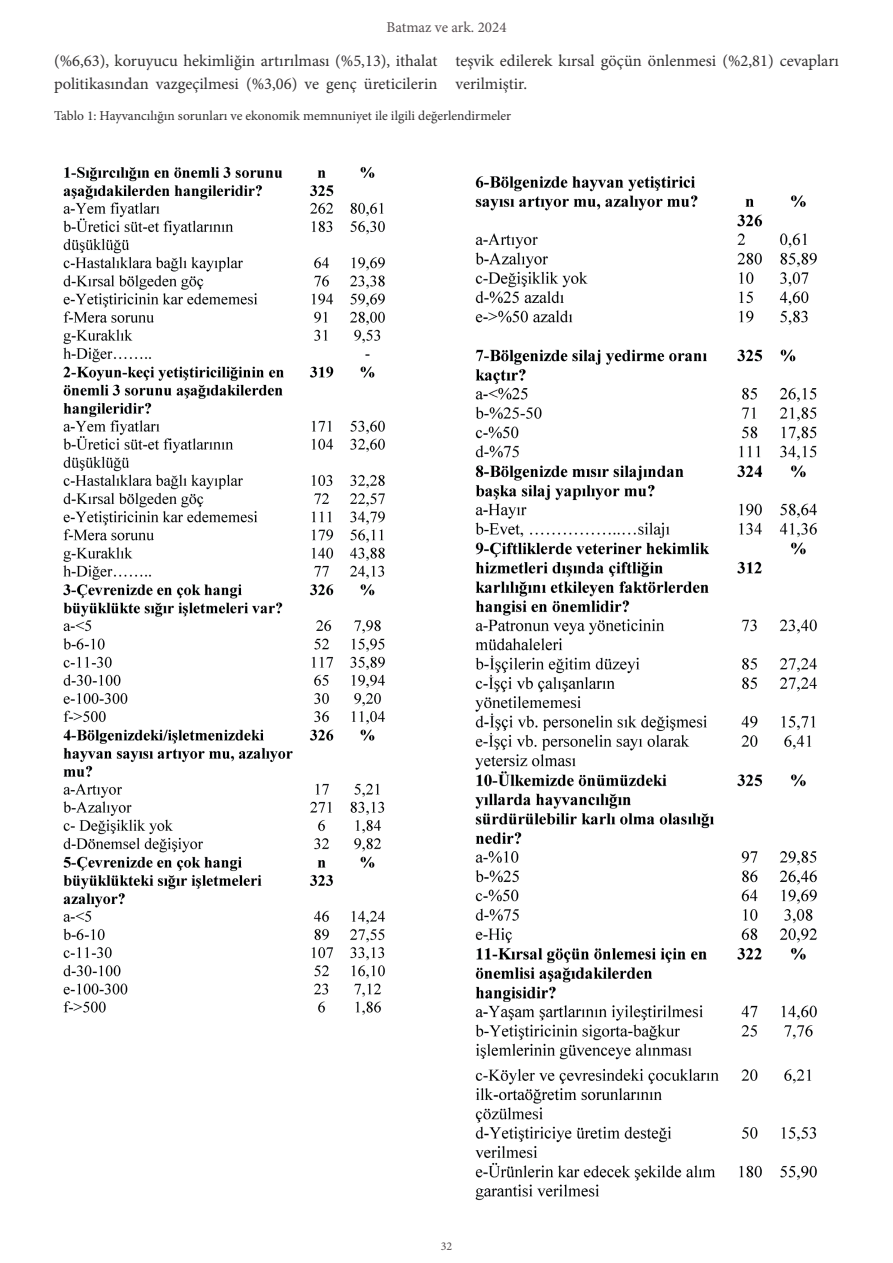
<style>
.page{position:relative;width:893px;height:1263px;background:#fff}
.page>*{position:absolute;margin:0;border:0;box-sizing:border-box;transform-origin:0 0}
.t1{font:16.5px/22.5px "Minion Pro";color:#312f30}
.t2{font:15px "Minion Pro";color:#554e50}
.t3{font:13.5px "Minion Pro";color:#312f30}
.t4{font:12px "Minion Pro";color:#554e50}
</style>
<div class="page">
<img style="left:63px;top:166px;width:322px;height:849px">
<img style="left:475px;top:176px;width:342px;height:1025px">
<p class="t2" style="left:386px;top:17px;width:122px">Batmaz ve ark. 2024</p>
<p class="t1" style="left:54px;top:50px;width:385px">(%6,63), koruyucu hekimliğin artırılması (%5,13), ithalat politikasından vazgeçilmesi (%3,06) ve genç üreticilerin</p>
<p class="t1" style="left:455px;top:50px;width:385px">teşvik edilerek kırsal göçün önlenmesi (%2,81) cevapları verilmiştir.</p>
<p class="t3" style="left:54px;top:107px;width:459px">Tablo 1: Hayvancılığın sorunları ve ekonomik memnuniyet ile ilgili değerlendirmeler</p>
<p class="t4" style="left:441px;top:1238px;width:13px">32</p>
</div>
